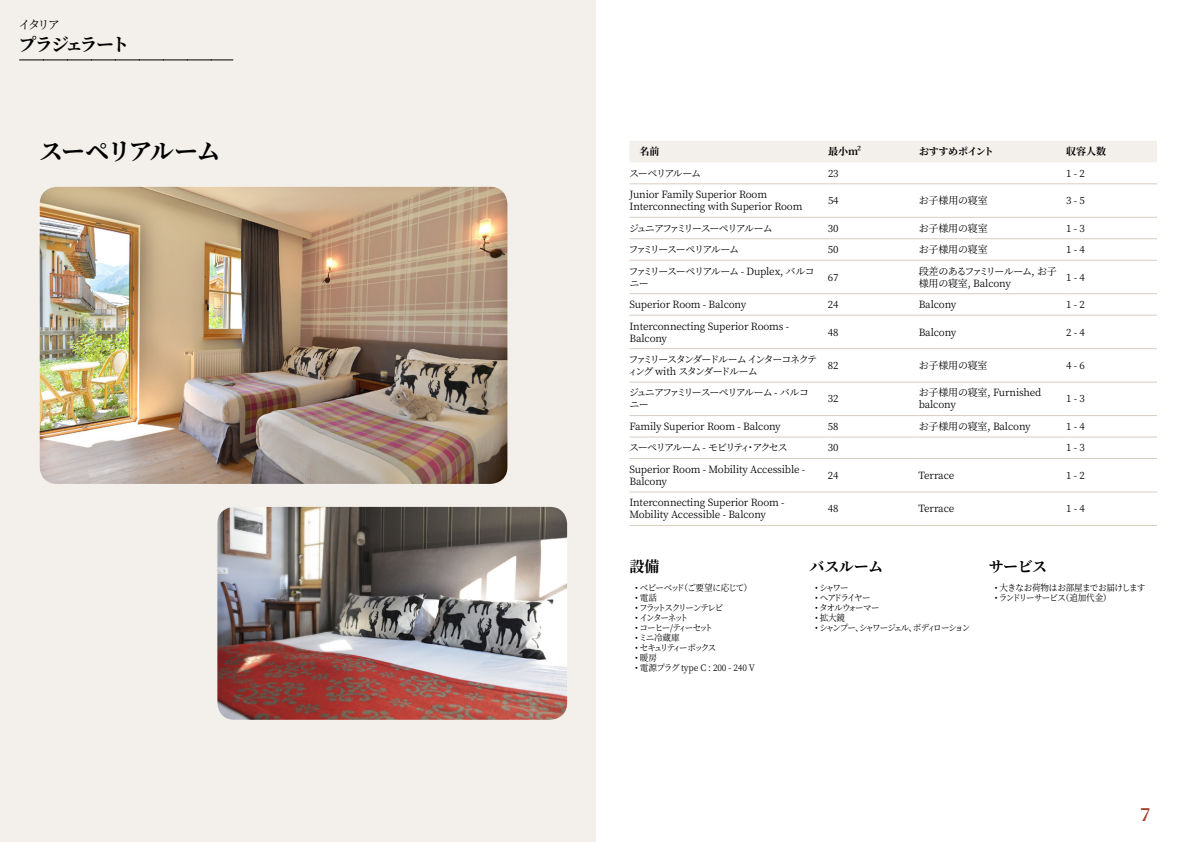
<style>
.page{position:relative;width:1191px;height:842px;background:#fff}
.page>*{position:absolute;margin:0;border:0;box-sizing:border-box;transform-origin:0 0}
.t1{font:700 24px "Noto Serif JP";letter-spacing:-.075em;color:#000}
.t2{font:700 18px "Noto Serif JP";letter-spacing:-.13em;color:#000}
.t3{font:700 18px "Noto Serif JP";color:#9d432c}
.t4{font:700 15px "Noto Serif JP";letter-spacing:-.04em;color:#000}
.t5{font:12px "Noto Serif JP";color:#000}
.t6{font:10px/12px "Noto Serif JP";letter-spacing:-.015em;color:#000}
.t7{font:10px/12px "Noto Serif JP";letter-spacing:-.135em;color:#000}
.t8{font:10px/12px "Noto Serif JP";letter-spacing:-.09em;color:#000}
.t9{font:10px "Noto Serif JP";letter-spacing:-.15em;color:#000}
.t10{font:10px "Noto Serif JP";letter-spacing:-.155em;color:#000}
.t11{font:10px "Noto Serif JP";letter-spacing:-.14em;color:#000}
.t12{font:700 10px "Noto Serif JP";letter-spacing:-.01em;color:#000}
.t13{font:700 10px "Noto Serif JP";letter-spacing:-.05em;color:#000}
.t14{font:9px "Noto Serif JP";letter-spacing:-.205em;color:#000;scale:.95 1}
.t15{font:9px "Noto Serif JP";letter-spacing:-.12em;color:#000;scale:.95 1}
.t16{font:9px "Noto Serif JP";letter-spacing:-.18em;color:#000;scale:.95 1}
.t17{font:9px "Noto Serif JP";letter-spacing:-.015em;color:#000;scale:.95 1}
.t18{font:9px "Noto Serif JP";letter-spacing:-.04em;color:#000;scale:.95 1}
.t19{font:9px "Noto Serif JP";letter-spacing:-.065em;color:#000;scale:.95 1}
.t20{font:9px "Noto Serif JP";letter-spacing:-.09em;color:#000;scale:.95 1}
.t21{font:9px "Noto Serif JP";letter-spacing:-.185em;color:#000;scale:.95 1}
.t22{font:9px "Noto Serif JP";letter-spacing:-.2em;color:#000;scale:.95 1}
</style>
<div class="page">
<div style="left:0;top:0;width:595px;height:842px;background:#f3f0ec"></div>
<img style="left:40px;top:187px;width:467px;height:297px">
<img style="left:217px;top:507px;width:350px;height:213px">
<svg style="left:20px;top:60px;width:213px;height:1px"></svg>
<div style="left:630px;top:141px;width:527px;height:21px;background:#f3f0ec"></div>
<hr style="left:629px;top:183px;width:199px;height:1px;background:#d7cdc1">
<hr style="left:828px;top:183px;width:90px;height:1px;background:#d7cdc1">
<hr style="left:918px;top:183px;width:148px;height:1px;background:#d7cdc1">
<hr style="left:1066px;top:183px;width:91px;height:1px;background:#d7cdc1">
<hr style="left:629px;top:217px;width:199px;height:1px;background:#d7cdc1">
<hr style="left:828px;top:217px;width:90px;height:1px;background:#d7cdc1">
<hr style="left:918px;top:217px;width:148px;height:1px;background:#d7cdc1">
<hr style="left:1066px;top:217px;width:91px;height:1px;background:#d7cdc1">
<hr style="left:629px;top:238px;width:199px;height:1px;background:#d7cdc1">
<hr style="left:828px;top:238px;width:90px;height:1px;background:#d7cdc1">
<hr style="left:918px;top:238px;width:148px;height:1px;background:#d7cdc1">
<hr style="left:1066px;top:238px;width:91px;height:1px;background:#d7cdc1">
<hr style="left:629px;top:260px;width:199px;height:1px;background:#d7cdc1">
<hr style="left:828px;top:260px;width:90px;height:1px;background:#d7cdc1">
<hr style="left:918px;top:260px;width:148px;height:1px;background:#d7cdc1">
<hr style="left:1066px;top:260px;width:91px;height:1px;background:#d7cdc1">
<hr style="left:629px;top:293px;width:199px;height:1px;background:#d7cdc1">
<hr style="left:828px;top:293px;width:90px;height:1px;background:#d7cdc1">
<hr style="left:918px;top:293px;width:148px;height:1px;background:#d7cdc1">
<hr style="left:1066px;top:293px;width:91px;height:1px;background:#d7cdc1">
<hr style="left:629px;top:315px;width:199px;height:1px;background:#d7cdc1">
<hr style="left:828px;top:315px;width:90px;height:1px;background:#d7cdc1">
<hr style="left:918px;top:315px;width:148px;height:1px;background:#d7cdc1">
<hr style="left:1066px;top:315px;width:91px;height:1px;background:#d7cdc1">
<hr style="left:629px;top:348px;width:199px;height:1px;background:#d7cdc1">
<hr style="left:828px;top:348px;width:90px;height:1px;background:#d7cdc1">
<hr style="left:918px;top:348px;width:148px;height:1px;background:#d7cdc1">
<hr style="left:1066px;top:348px;width:91px;height:1px;background:#d7cdc1">
<hr style="left:629px;top:382px;width:199px;height:1px;background:#d7cdc1">
<hr style="left:828px;top:382px;width:90px;height:1px;background:#d7cdc1">
<hr style="left:918px;top:382px;width:148px;height:1px;background:#d7cdc1">
<hr style="left:1066px;top:382px;width:91px;height:1px;background:#d7cdc1">
<hr style="left:629px;top:415px;width:199px;height:1px;background:#d7cdc1">
<hr style="left:828px;top:415px;width:90px;height:1px;background:#d7cdc1">
<hr style="left:918px;top:415px;width:148px;height:1px;background:#d7cdc1">
<hr style="left:1066px;top:415px;width:91px;height:1px;background:#d7cdc1">
<hr style="left:629px;top:436px;width:199px;height:1px;background:#d7cdc1">
<hr style="left:828px;top:436px;width:90px;height:1px;background:#d7cdc1">
<hr style="left:918px;top:436px;width:148px;height:1px;background:#d7cdc1">
<hr style="left:1066px;top:436px;width:91px;height:1px;background:#d7cdc1">
<hr style="left:629px;top:458px;width:199px;height:1px;background:#d7cdc1">
<hr style="left:828px;top:458px;width:90px;height:1px;background:#d7cdc1">
<hr style="left:918px;top:458px;width:148px;height:1px;background:#d7cdc1">
<hr style="left:1066px;top:458px;width:91px;height:1px;background:#d7cdc1">
<hr style="left:629px;top:491px;width:199px;height:1px;background:#d7cdc1">
<hr style="left:828px;top:491px;width:90px;height:1px;background:#d7cdc1">
<hr style="left:918px;top:491px;width:148px;height:1px;background:#d7cdc1">
<hr style="left:1066px;top:491px;width:91px;height:1px;background:#d7cdc1">
<hr style="left:629px;top:525px;width:199px;height:1px;background:#d7cdc1">
<hr style="left:828px;top:525px;width:90px;height:1px;background:#d7cdc1">
<hr style="left:918px;top:525px;width:148px;height:1px;background:#d7cdc1">
<hr style="left:1066px;top:525px;width:91px;height:1px;background:#d7cdc1">
<p class="t5" style="left:19px;top:17px;width:43px">イタリア</p>
<h2 class="t2" style="left:19px;top:34px;width:112px">プラジェラート</h2>
<h1 class="t1" style="left:39px;top:137px;width:183px">スーペリアルーム</h1>
<p class="t12" style="left:639px;top:146px;width:21px">名前</p>
<p class="t12" style="left:828px;top:146px;width:35px">最小m²</p>
<p class="t13" style="left:919px;top:146px;width:76px">おすすめポイント</p>
<p class="t12" style="left:1066px;top:146px;width:41px">収容人数</p>
<p class="t7" style="left:629px;top:167px;width:73px">スーペリアルーム</p>
<p class="t6" style="left:828px;top:167px;width:12px">23</p>
<p class="t6" style="left:1066px;top:167px;width:20px">1 - 2</p>
<p class="t6" style="left:629px;top:189px;width:174px">Junior Family Superior Room<br>Interconnecting with Superior Room</p>
<p class="t6" style="left:828px;top:195px;width:12px">54</p>
<p class="t6" style="left:919px;top:195px;width:70px">お子様用の寝室</p>
<p class="t6" style="left:1066px;top:195px;width:20px">3 - 5</p>
<p class="t10" style="left:629px;top:222px;width:145px">ジュニアファミリースーペリアルーム</p>
<p class="t6" style="left:828px;top:222px;width:12px">30</p>
<p class="t6" style="left:919px;top:222px;width:70px">お子様用の寝室</p>
<p class="t6" style="left:1066px;top:222px;width:20px">1 - 3</p>
<p class="t11" style="left:628px;top:244px;width:112px">ファミリースーペリアルーム</p>
<p class="t6" style="left:828px;top:244px;width:12px">50</p>
<p class="t6" style="left:919px;top:244px;width:70px">お子様用の寝室</p>
<p class="t6" style="left:1066px;top:244px;width:20px">1 - 4</p>
<p class="t8" style="left:628px;top:265px;width:188px">ファミリースーペリアルーム - Duplex, バルコニー</p>
<p class="t6" style="left:828px;top:271px;width:12px">67</p>
<p class="t6" style="left:918px;top:265px;width:140px">段差のあるファミリールーム, お子様用の寝室, Balcony</p>
<p class="t6" style="left:1066px;top:271px;width:20px">1 - 4</p>
<p class="t6" style="left:629px;top:299px;width:118px">Superior Room - Balcony</p>
<p class="t6" style="left:828px;top:299px;width:12px">24</p>
<p class="t6" style="left:918px;top:299px;width:39px">Balcony</p>
<p class="t6" style="left:1066px;top:299px;width:20px">1 - 2</p>
<p class="t6" style="left:629px;top:320px;width:161px">Interconnecting Superior Rooms -<br>Balcony</p>
<p class="t6" style="left:828px;top:326px;width:12px">48</p>
<p class="t6" style="left:918px;top:326px;width:39px">Balcony</p>
<p class="t6" style="left:1066px;top:326px;width:20px">2 - 4</p>
<p class="t7" style="left:628px;top:353px;width:191px">ファミリースタンダードルーム インターコネクティング with スタンダードルーム</p>
<p class="t6" style="left:828px;top:359px;width:12px">82</p>
<p class="t6" style="left:919px;top:359px;width:70px">お子様用の寝室</p>
<p class="t6" style="left:1066px;top:359px;width:20px">4 - 6</p>
<p class="t7" style="left:629px;top:387px;width:181px">ジュニアファミリースーペリアルーム - バルコニー</p>
<p class="t6" style="left:828px;top:393px;width:12px">32</p>
<p class="t6" style="left:918px;top:387px;width:124px">お子様用の寝室, Furnished balcony</p>
<p class="t6" style="left:1066px;top:393px;width:20px">1 - 3</p>
<p class="t6" style="left:629px;top:420px;width:153px">Family Superior Room - Balcony</p>
<p class="t6" style="left:828px;top:420px;width:12px">58</p>
<p class="t6" style="left:918px;top:420px;width:113px">お子様用の寝室, Balcony</p>
<p class="t6" style="left:1066px;top:420px;width:20px">1 - 4</p>
<p class="t9" style="left:629px;top:442px;width:160px">スーペリアルーム - モビリティ・アクセス</p>
<p class="t6" style="left:828px;top:442px;width:12px">30</p>
<p class="t6" style="left:1066px;top:442px;width:20px">1 - 3</p>
<p class="t6" style="left:629px;top:463px;width:177px">Superior Room - Mobility Accessible -<br>Balcony</p>
<p class="t6" style="left:828px;top:469px;width:12px">24</p>
<p class="t6" style="left:918px;top:469px;width:37px">Terrace</p>
<p class="t6" style="left:1066px;top:469px;width:20px">1 - 2</p>
<p class="t6" style="left:629px;top:497px;width:157px">Interconnecting Superior Room -<br>Mobility Accessible - Balcony</p>
<p class="t6" style="left:828px;top:503px;width:12px">48</p>
<p class="t6" style="left:918px;top:503px;width:37px">Terrace</p>
<p class="t6" style="left:1066px;top:503px;width:20px">1 - 4</p>
<h3 class="t4" style="left:629px;top:558px;width:31px">設備</h3>
<p class="t19" style="left:635px;top:582px;width:124px">• ベビーベッド（ご要望に応じて）</p>
<p class="t15" style="left:635px;top:592px;width:24px">• 電話</p>
<p class="t16" style="left:635px;top:602px;width:94px">• フラットスクリーンテレビ</p>
<p class="t14" style="left:635px;top:612px;width:57px">• インターネット</p>
<p class="t21" style="left:635px;top:622px;width:84px">• コーヒー/ティーセット</p>
<p class="t15" style="left:635px;top:632px;width:48px">• ミニ冷蔵庫</p>
<p class="t22" style="left:635px;top:642px;width:87px">• セキュリティーボックス</p>
<p class="t15" style="left:635px;top:652px;width:24px">• 暖房</p>
<p class="t17" style="left:635px;top:662px;width:128px">• 電源プラグ type C : 200 - 240 V</p>
<h3 class="t4" style="left:989px;top:558px;width:60px">サービス</h3>
<p class="t18" style="left:994px;top:582px;width:160px">• 大きなお荷物はお部屋までお届けします</p>
<p class="t20" style="left:994px;top:592px;width:124px">• ランドリーサービス（追加代金）</p>
<h3 class="t4" style="left:809px;top:558px;width:75px">バスルーム</h3>
<p class="t15" style="left:815px;top:582px;width:37px">• シャワー</p>
<p class="t16" style="left:815px;top:592px;width:60px">• ヘアドライヤー</p>
<p class="t15" style="left:815px;top:602px;width:70px">• タオルウォーマー</p>
<p class="t15" style="left:815px;top:612px;width:33px">• 拡大鏡</p>
<p class="t14" style="left:815px;top:622px;width:165px">• シャンプー、シャワージェル、ボディローション</p>
<h2 class="t3" style="left:1140px;top:804px;width:12px">7</h2>
</div>
